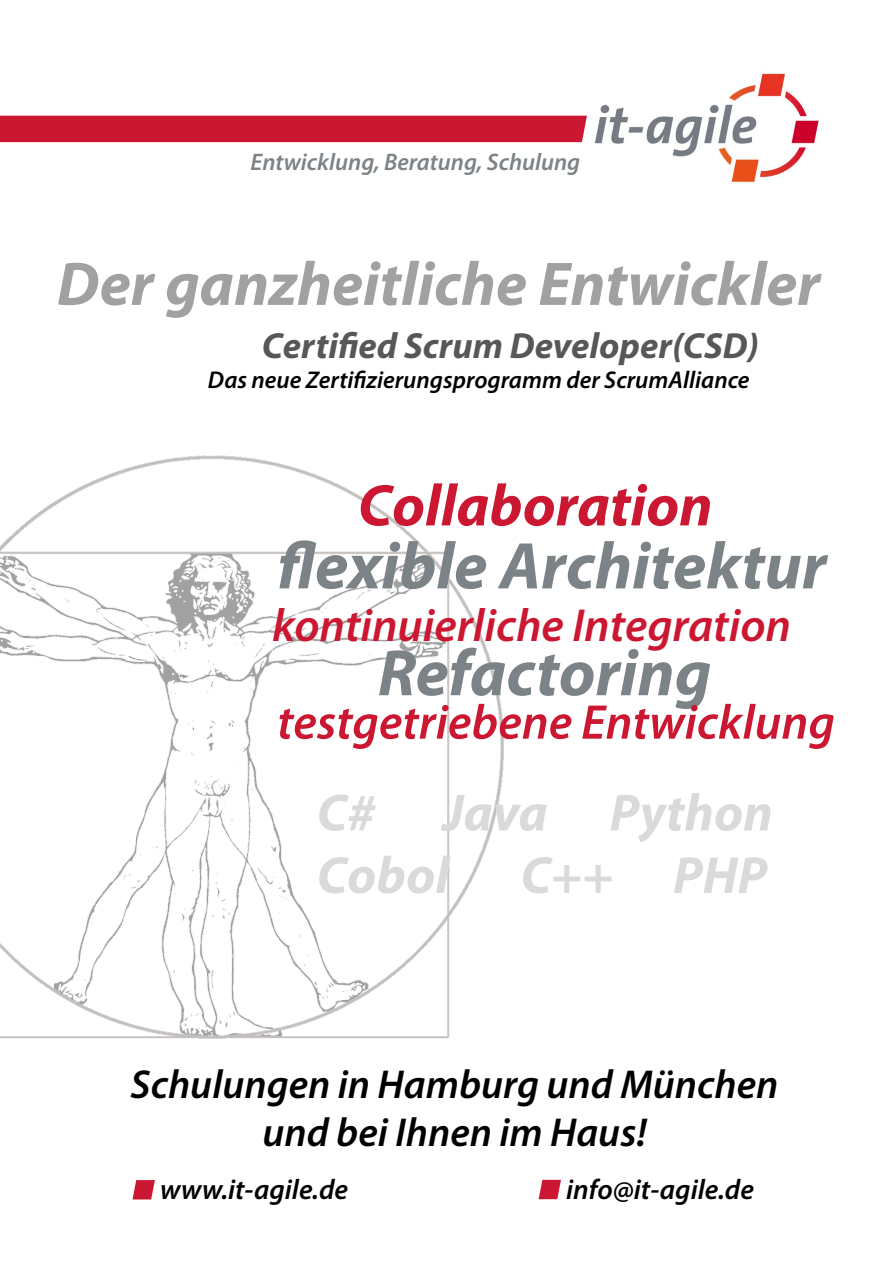
<style>
.page{position:relative;width:893px;height:1263px;background:#fff}
.page>*{position:absolute;margin:0;border:0;box-sizing:border-box;transform-origin:0 0}
.t1{font:italic 700 62.1px "Myriad Pro";color:#a1a1a1}
.t2{font:italic 700 52.5px "Myriad Pro";color:#dadada}
.t3{font:italic 600 46.5px "Myriad Pro";color:#cb1731}
.t4{font:italic 600 40.5px/48.6px "Myriad Pro";color:#000;text-align:center}
.t5{font:italic 700 36.45px "Myriad Pro";color:#575756}
.t6{font:italic 600 28.35px "Myriad Pro";color:#000}
.t7{font:italic 600 24.3px "Myriad Pro";color:#000}
.t8{font:italic 600 24px "Myriad Pro";color:#7c8386}
</style>
<div class="page">
<img style="left:0;top:455px;width:538px;height:584px">
<div style="left:0;top:116px;width:587px;height:26px;background:#cb1731"></div>
<img style="left:595px;top:73px;width:224px;height:110px">
<svg style="left:132px;top:1180px;width:23px;height:19px"></svg>
<svg style="left:539px;top:1180px;width:22px;height:19px"></svg>
<svg style="left:361px;top:483px;width:349px;height:43px"></svg>
<svg style="left:279px;top:648px;width:555px;height:101px"></svg>
<svg style="left:279px;top:540px;width:549px;height:49px"></svg>
<p class="t8" style="left:250px;top:147px;width:331px">Entwicklung, Beratung, Schulung</p>
<p class="t1" style="left:57px;top:244px;width:765px">Der ganzheitliche Entwickler</p>
<p class="t5" style="left:262px;top:322px;width:499px">Certified Scrum Developer(CSD)</p>
<p class="t7" style="left:208px;top:364px;width:543px">Das neue Zertifizierungsprogramm der ScrumAlliance</p>
<p class="t3" style="left:272px;top:596px;width:521px">kontinuierliche Integration</p>
<p class="t2" style="left:443px;top:779px;width:106px">Java</p>
<p class="t2" style="left:610px;top:779px;width:165px">Python</p>
<p class="t2" style="left:520px;top:841px;width:95px">C++</p>
<p class="t2" style="left:673px;top:841px;width:95px">PHP</p>
<p class="t2" style="left:317px;top:779px;width:61px">C#</p>
<p class="t2" style="left:317px;top:841px;width:134px">Cobol</p>
<p class="t4" style="left:131px;top:1059px;width:649px">Schulungen in Hamburg und München und bei Ihnen im Haus!</p>
<p class="t6" style="left:160px;top:1172px;width:189px">www.it-agile.de</p>
<p class="t6" style="left:566px;top:1172px;width:189px">info@it-agile.de</p>
</div>
